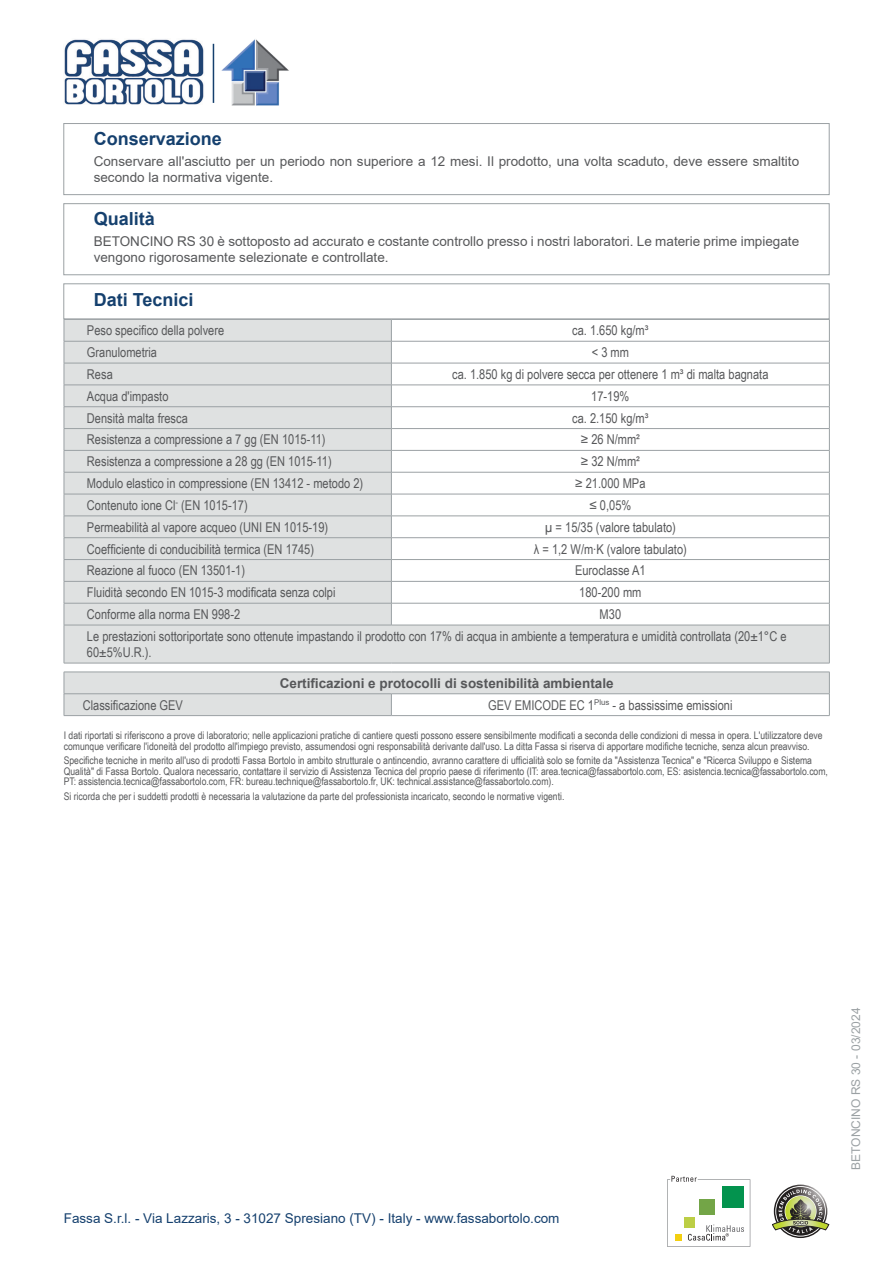
<style>
.page{position:relative;width:893px;height:1263px;background:#fff}
.page>*{position:absolute;margin:0;border:0;box-sizing:border-box;transform-origin:0 0}
.Titolo{font:700 18px "Arial";color:#15406e}
.normale_sx{font:13.5px/16.2px "Arial Narrow";color:#57585a}
.normale_centrato{font:13.5px "Arial Narrow";color:#57585a}
.Qualita{font:13.5px/16.2px "Arial";color:#57585a}
.Conservazione{font:13.5px/16.2px "Arial";color:#57585a}
.t1{font:13.5px "Arial";color:#15406e}
.grassetto_centrato{font:700 13.5px "Arial";color:#57585a}
.t2{font:12px "Arial";color:#9ba1a4}
.Disclaimer{font:10.5px/10.5px "Arial Narrow";color:#57585a}
</style>
<div class="page">
<div style="left:64px;top:123px;width:765px;height:72px;border:1px solid #9ba1a4"></div>
<div style="left:64px;top:203px;width:765px;height:72px;border:1px solid #9ba1a4"></div>
<div style="left:64px;top:284px;width:765px;height:35px;border:1px solid #9ba1a4"></div>
<svg style="left:65px;top:320px;width:764px;height:343px;fill:#dfe1e1"></svg>
<hr style="left:64px;top:319px;width:327px;height:1px;background:#9ba1a4">
<hr style="left:391px;top:319px;width:439px;height:1px;background:#9ba1a4">
<hr style="left:64px;top:341px;width:327px;height:1px;background:#9ba1a4">
<hr style="left:391px;top:341px;width:439px;height:1px;background:#9ba1a4">
<hr style="left:64px;top:363px;width:327px;height:1px;background:#9ba1a4">
<hr style="left:391px;top:363px;width:439px;height:1px;background:#9ba1a4">
<hr style="left:64px;top:385px;width:327px;height:1px;background:#9ba1a4">
<hr style="left:391px;top:385px;width:439px;height:1px;background:#9ba1a4">
<hr style="left:64px;top:406px;width:327px;height:1px;background:#9ba1a4">
<hr style="left:391px;top:406px;width:439px;height:1px;background:#9ba1a4">
<hr style="left:64px;top:428px;width:327px;height:1px;background:#9ba1a4">
<hr style="left:391px;top:428px;width:439px;height:1px;background:#9ba1a4">
<hr style="left:64px;top:450px;width:327px;height:1px;background:#9ba1a4">
<hr style="left:391px;top:450px;width:439px;height:1px;background:#9ba1a4">
<hr style="left:64px;top:472px;width:327px;height:1px;background:#9ba1a4">
<hr style="left:391px;top:472px;width:439px;height:1px;background:#9ba1a4">
<hr style="left:64px;top:494px;width:327px;height:1px;background:#9ba1a4">
<hr style="left:391px;top:494px;width:439px;height:1px;background:#9ba1a4">
<hr style="left:64px;top:516px;width:327px;height:1px;background:#9ba1a4">
<hr style="left:391px;top:516px;width:439px;height:1px;background:#9ba1a4">
<hr style="left:64px;top:537px;width:327px;height:1px;background:#9ba1a4">
<hr style="left:391px;top:537px;width:439px;height:1px;background:#9ba1a4">
<hr style="left:64px;top:559px;width:327px;height:1px;background:#9ba1a4">
<hr style="left:391px;top:559px;width:439px;height:1px;background:#9ba1a4">
<hr style="left:64px;top:581px;width:327px;height:1px;background:#9ba1a4">
<hr style="left:391px;top:581px;width:439px;height:1px;background:#9ba1a4">
<hr style="left:64px;top:603px;width:327px;height:1px;background:#9ba1a4">
<svg style="left:64px;top:320px;width:1px;height:305px"></svg>
<hr style="left:391px;top:603px;width:439px;height:1px;background:#9ba1a4">
<svg style="left:391px;top:320px;width:1px;height:305px"></svg>
<svg style="left:829px;top:320px;width:1px;height:305px"></svg>
<hr style="left:64px;top:625px;width:327px;height:1px;background:#9ba1a4">
<hr style="left:64px;top:625px;width:1px;height:38px;background:#9ba1a4">
<hr style="left:391px;top:625px;width:439px;height:1px;background:#9ba1a4">
<hr style="left:829px;top:625px;width:1px;height:38px;background:#9ba1a4">
<hr style="left:64px;top:663px;width:327px;height:1px;background:#9ba1a4">
<hr style="left:391px;top:663px;width:439px;height:1px;background:#9ba1a4">
<svg style="left:64px;top:672px;width:766px;height:44px"></svg>
<hr style="left:391px;top:715px;width:439px;height:1px;background:#9ba1a4">
<svg style="left:667px;top:1176px;width:83px;height:71px"></svg>
<svg style="left:772px;top:1186px;width:57px;height:50px"></svg>
<img style="left:64px;top:39px;width:140px;height:66px">
<hr style="left:213px;top:44px;width:1px;height:59px;background:#15406e">
<img style="left:221px;top:39px;width:68px;height:67px">
<p class="Titolo" style="left:94px;top:126px;width:130px">Conservazione</p>
<p class="Conservazione" style="left:94px;top:153px;width:707px">Conservare all'asciutto per un periodo non superiore a 12 mesi. Il prodotto, una volta scaduto, deve essere smaltito secondo la normativa vigente.</p>
<p class="Titolo" style="left:94px;top:206px;width:63px">Qualità</p>
<p class="Qualita" style="left:94px;top:233px;width:707px">BETONCINO RS 30 è sottoposto ad accurato e costante controllo presso i nostri laboratori. Le materie prime impiegate vengono rigorosamente selezionate e controllate.</p>
<p class="Titolo" style="left:94px;top:287px;width:101px">Dati Tecnici</p>
<p class="normale_sx" style="left:87px;top:322px;width:139px">Peso specifico della polvere</p>
<p class="normale_centrato" style="left:572px;top:321px;width:78px">ca. 1.650 kg/m³</p>
<p class="normale_sx" style="left:87px;top:344px;width:72px">Granulometria</p>
<p class="normale_centrato" style="left:592px;top:342px;width:39px">&lt; 3 mm</p>
<p class="normale_sx" style="left:87px;top:365px;width:27px">Resa</p>
<p class="normale_centrato" style="left:452px;top:364px;width:318px">ca. 1.850 kg di polvere secca per ottenere 1 m³ di malta bagnata</p>
<p class="normale_sx" style="left:87px;top:387px;width:83px">Acqua d'impasto</p>
<p class="normale_centrato" style="left:591px;top:386px;width:40px">17-19%</p>
<p class="normale_sx" style="left:87px;top:409px;width:102px">Densità malta fresca</p>
<p class="normale_centrato" style="left:572px;top:408px;width:78px">ca. 2.150 kg/m³</p>
<p class="normale_sx" style="left:87px;top:431px;width:240px">Resistenza a compressione a 7 gg (EN 1015-11)</p>
<p class="normale_centrato" style="left:581px;top:430px;width:61px">≥ 26 N/mm²</p>
<p class="normale_sx" style="left:87px;top:453px;width:246px">Resistenza a compressione a 28 gg (EN 1015-11)</p>
<p class="normale_centrato" style="left:581px;top:452px;width:61px">≥ 32 N/mm²</p>
<p class="normale_sx" style="left:87px;top:475px;width:278px">Modulo elastico in compressione (EN 13412 - metodo 2)</p>
<p class="normale_centrato" style="left:575px;top:473px;width:72px">≥ 21.000 MPa</p>
<p class="normale_sx" style="left:87px;top:496px;width:162px">Contenuto ione Cl<sup>-</sup> (EN 1015-17)</p>
<p class="normale_centrato" style="left:589px;top:495px;width:43px">≤ 0,05%</p>
<p class="normale_sx" style="left:87px;top:518px;width:243px">Permeabilità al vapore acqueo (UNI EN 1015-19)</p>
<p class="normale_centrato" style="left:545px;top:517px;width:133px">µ = 15/35 (valore tabulato)</p>
<p class="normale_sx" style="left:87px;top:540px;width:229px">Coefficiente di conducibilità termica (EN 1745)</p>
<p class="normale_centrato" style="left:534px;top:539px;width:154px">λ = 1,2 W/m∙K (valore tabulato)</p>
<p class="normale_sx" style="left:87px;top:562px;width:160px">Reazione al fuoco (EN 13501-1)</p>
<p class="normale_centrato" style="left:575px;top:561px;width:72px">Euroclasse A1</p>
<p class="normale_sx" style="left:87px;top:584px;width:250px">Fluidità secondo EN 1015-3 modificata senza colpi</p>
<p class="normale_centrato" style="left:579px;top:582px;width:64px">180-200 mm</p>
<p class="normale_sx" style="left:87px;top:606px;width:155px">Conforme alla norma EN 998-2</p>
<p class="normale_centrato" style="left:600px;top:604px;width:23px">M30</p>
<p class="normale_sx" style="left:87px;top:627px;width:701px">Le prestazioni sottoriportate sono ottenute impastando il prodotto con 17% di acqua in ambiente a temperatura e umidità controllata (20±1°C e<br>60±5%U.R.).</p>
<p class="grassetto_centrato" style="left:280px;top:673px;width:335px">Certificazioni e protocolli di sostenibilità ambientale</p>
<p class="normale_sx" style="left:83px;top:696px;width:102px">Classificazione GEV</p>
<p class="normale_centrato" style="left:488px;top:695px;width:246px">GEV EMICODE EC 1<sup>Plus</sup> - a bassissime emissioni</p>
<p class="Disclaimer" style="left:64px;top:730px;width:760px">I dati riportati si riferiscono a prove di laboratorio; nelle applicazioni pratiche di cantiere questi possono essere sensibilmente modificati a seconda delle condizioni di messa in opera. L'utilizzatore deve comunque verificare l'idoneità del prodotto all'impiego previsto, assumendosi ogni responsabilità derivante dall'uso. La ditta Fassa si riserva di apportare modifiche tecniche, senza alcun preavviso.</p>
<p class="Disclaimer" style="left:64px;top:755px;width:766px">Specifiche tecniche in merito all'uso di prodotti Fassa Bortolo in ambito strutturale o antincendio, avranno carattere di ufficialità solo se fornite da "Assistenza Tecnica" e "Ricerca Sviluppo e Sistema<br>Qualità" di Fassa Bortolo. Qualora necessario, contattare il servizio di Assistenza Tecnica del proprio paese di riferimento (IT: area.tecnica@fassabortolo.com, ES: asistencia.tecnica@fassabortolo.com,<br>PT: assistencia.tecnica@fassabortolo.com, FR: bureau.technique@fassabortolo.fr, UK: technical.assistance@fassabortolo.com).</p>
<p class="Disclaimer" style="left:64px;top:791px;width:502px">Si ricorda che per i suddetti prodotti è necessaria la valutazione da parte del professionista incaricato, secondo le normative vigenti.</p>
<p class="t1" style="left:64px;top:1208px;width:497px">Fassa S.r.l. - Via Lazzaris, 3 - 31027 Spresiano (TV) - Italy - www.fassabortolo.com</p>
<p class="t2" style="left:848px;top:1170px;width:163px;rotate:-90deg">BETONCINO RS 30 - 03/2024</p>
</div>
